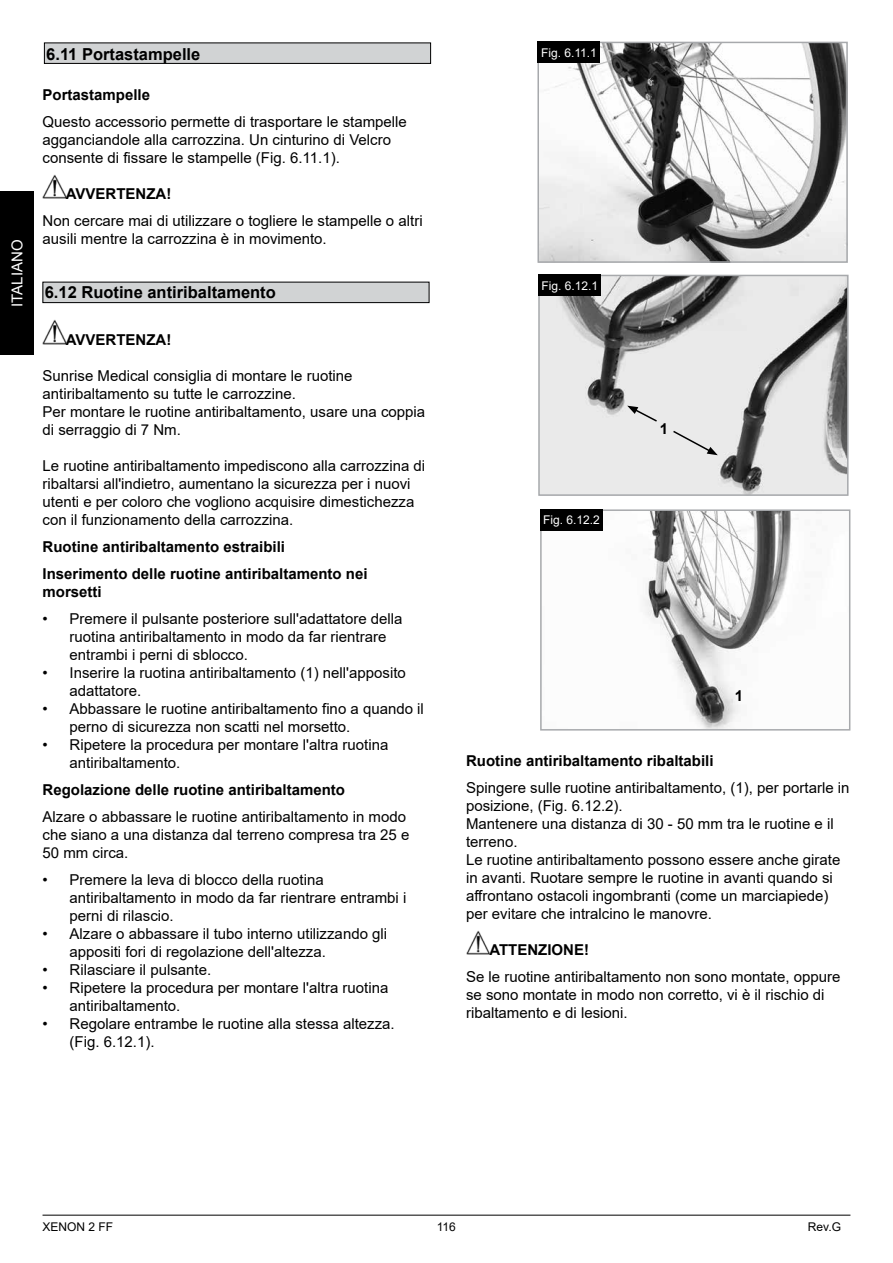
<style>
.page{position:relative;width:893px;height:1263px;background:#fff}
.page>*{position:absolute;margin:0;border:0;box-sizing:border-box;transform-origin:0 0}
.IT_Heading{font:700 16.5px "Arial";color:#000}
.body{font:15px/18px "Arial";color:#000}
.body-2{font:700 15px/18px "Arial";color:#000}
.EN_Sub_Heading{font:700 15px "Arial";color:#000}
.t1{font:15px "Arial";color:#fff}
.Bildnummer{font:12px "Arial";color:#fff}
.t2{font:12px "Arial";color:#000}
</style>
<div class="page">
<div style="left:0;top:191px;width:34px;height:164px;background:#000"></div>
<hr style="left:43px;top:1215px;width:807px;height:1px;background:#000">
<div style="left:44px;top:43px;width:387px;height:20px;background:#d1d3d4"></div>
<div style="left:44px;top:43px;width:387px;height:21px;border:1px solid #000"></div>
<img style="left:43px;top:174px;width:23px;height:25px">
<img style="left:43px;top:320px;width:23px;height:24px">
<img style="left:540px;top:45px;width:305px;height:215px">
<div style="left:537px;top:42px;width:311px;height:221px;border:2px solid #a7a9ac"></div>
<div style="left:537px;top:42px;width:63px;height:21px;background:#000"></div>
<img style="left:541px;top:278px;width:304px;height:215px">
<div style="left:538px;top:275px;width:310px;height:221px;border:2px solid #a7a9ac"></div>
<div style="left:538px;top:275px;width:63px;height:21px;background:#000"></div>
<svg style="left:627px;top:406px;width:32px;height:17px"></svg>
<svg style="left:671px;top:429px;width:47px;height:26px"></svg>
<img style="left:543px;top:512px;width:255px;height:215px">
<div style="left:540px;top:509px;width:310px;height:221px;border:2px solid #a7a9ac"></div>
<div style="left:540px;top:509px;width:63px;height:21px;background:#000"></div>
<img style="left:466px;top:930px;width:24px;height:25px">
<div style="left:43px;top:282px;width:386px;height:21px;background:#d1d3d4"></div>
<div style="left:43px;top:282px;width:386px;height:21px;border:1px solid #000"></div>
<p class="t1" style="left:7px;top:307px;width:69px;rotate:-90deg">ITALIANO</p>
<p class="IT_Heading" style="left:46px;top:42px;width:156px">6.11 Portastampelle</p>
<p class="EN_Sub_Heading" style="left:43px;top:84px;width:109px">Portastampelle</p>
<p class="body" style="left:43px;top:112px;width:366px">Questo accessorio permette di trasportare le stampelle agganciandole alla carrozzina. Un cinturino di Velcro consente di fissare le stampelle (Fig. 6.11.1).</p>
<p class="body-2" style="left:66px;top:185px;width:107px">AVVERTENZA!</p>
<p class="body" style="left:43px;top:211px;width:382px">Non cercare mai di utilizzare o togliere le stampelle o altri ausili mentre la carrozzina è in movimento.</p>
<p class="IT_Heading" style="left:45px;top:280px;width:233px">6.12 Ruotine antiribaltamento</p>
<p class="body-2" style="left:66px;top:330px;width:107px">AVVERTENZA!</p>
<p class="body" style="left:43px;top:366px;width:312px">Sunrise Medical consiglia di montare le ruotine antiribaltamento su tutte le carrozzine.</p>
<p class="body" style="left:43px;top:402px;width:384px">Per montare le ruotine antiribaltamento, usare una coppia di serraggio di 7 Nm.</p>
<p class="body" style="left:43px;top:456px;width:384px">Le ruotine antiribaltamento impediscono alla carrozzina di ribaltarsi all'indietro, aumentano la sicurezza per i nuovi utenti e per coloro che vogliono acquisire dimestichezza con il funzionamento della carrozzina.</p>
<p class="EN_Sub_Heading" style="left:43px;top:536px;width:244px">Ruotine antiribaltamento estraibili</p>
<p class="body-2" style="left:43px;top:564px;width:327px">Inserimento delle ruotine antiribaltamento nei morsetti</p>
<p class="body" style="left:70px;top:609px;width:334px;text-indent:-27px">• Premere il pulsante posteriore sull'adattatore della ruotina antiribaltamento in modo da far rientrare entrambi i perni di sblocco.</p>
<p class="body" style="left:70px;top:663px;width:338px;text-indent:-27px">• Inserire la ruotina antiribaltamento (1) nell'apposito adattatore.</p>
<p class="body" style="left:70px;top:699px;width:356px;text-indent:-27px">• Abbassare le ruotine antiribaltamento fino a quando il perno di sicurezza non scatti nel morsetto.</p>
<p class="body" style="left:70px;top:735px;width:320px;text-indent:-27px">• Ripetere la procedura per montare l'altra ruotina antiribaltamento.</p>
<p class="body-2" style="left:43px;top:780px;width:304px">Regolazione delle ruotine antiribaltamento</p>
<p class="body" style="left:43px;top:807px;width:368px">Alzare o abbassare le ruotine antiribaltamento in modo che siano a una distanza dal terreno compresa tra 25 e<br>50 mm circa.</p>
<p class="body" style="left:70px;top:870px;width:338px;text-indent:-27px">• Premere la leva di blocco della ruotina antiribaltamento in modo da far rientrare entrambi i perni di rilascio.</p>
<p class="body" style="left:70px;top:924px;width:319px;text-indent:-27px">• Alzare o abbassare il tubo interno utilizzando gli appositi fori di regolazione dell'altezza.</p>
<p class="body" style="left:43px;top:960px;width:170px">• Rilasciare il pulsante.</p>
<p class="body" style="left:70px;top:978px;width:320px;text-indent:-27px">• Ripetere la procedura per montare l'altra ruotina antiribaltamento.</p>
<p class="body" style="left:70px;top:1014px;width:327px;text-indent:-27px">• Regolare entrambe le ruotine alla stessa altezza. (Fig. 6.12.1).</p>
<p class="Bildnummer" style="left:541px;top:44px;width:57px">Fig. 6.11.1</p>
<p class="Bildnummer" style="left:541px;top:277px;width:58px">Fig. 6.12.1</p>
<p class="Bildnummer" style="left:543px;top:512px;width:58px">Fig. 6.12.2</p>
<p class="body-2" style="left:660px;top:419px;width:10px">1</p>
<p class="body-2" style="left:735px;top:686px;width:10px">1</p>
<p class="EN_Sub_Heading" style="left:466px;top:750px;width:249px">Ruotine antiribaltamento ribaltabili</p>
<p class="body" style="left:466px;top:779px;width:385px">Spingere sulle ruotine antiribaltamento, (1), per portarle in posizione, (Fig. 6.12.2).</p>
<p class="body" style="left:466px;top:815px;width:369px">Mantenere una distanza di 30 - 50 mm tra le ruotine e il terreno.</p>
<p class="body" style="left:466px;top:851px;width:376px">Le ruotine antiribaltamento possono essere anche girate in avanti. Ruotare sempre le ruotine in avanti quando si affrontano ostacoli ingombranti (come un marciapiede) per evitare che intralcino le manovre.</p>
<p class="body-2" style="left:489px;top:941px;width:101px">ATTENZIONE!</p>
<p class="body" style="left:466px;top:968px;width:376px">Se le ruotine antiribaltamento non sono montate, oppure se sono montate in modo non corretto, vi è il rischio di ribaltamento e di lesioni.</p>
<p class="t2" style="left:43px;top:1219px;width:72px">XENON 2 FF</p>
<p class="t2" style="left:437px;top:1219px;width:20px">116</p>
<p class="t2" style="left:808px;top:1219px;width:35px">Rev.G</p>
</div>
